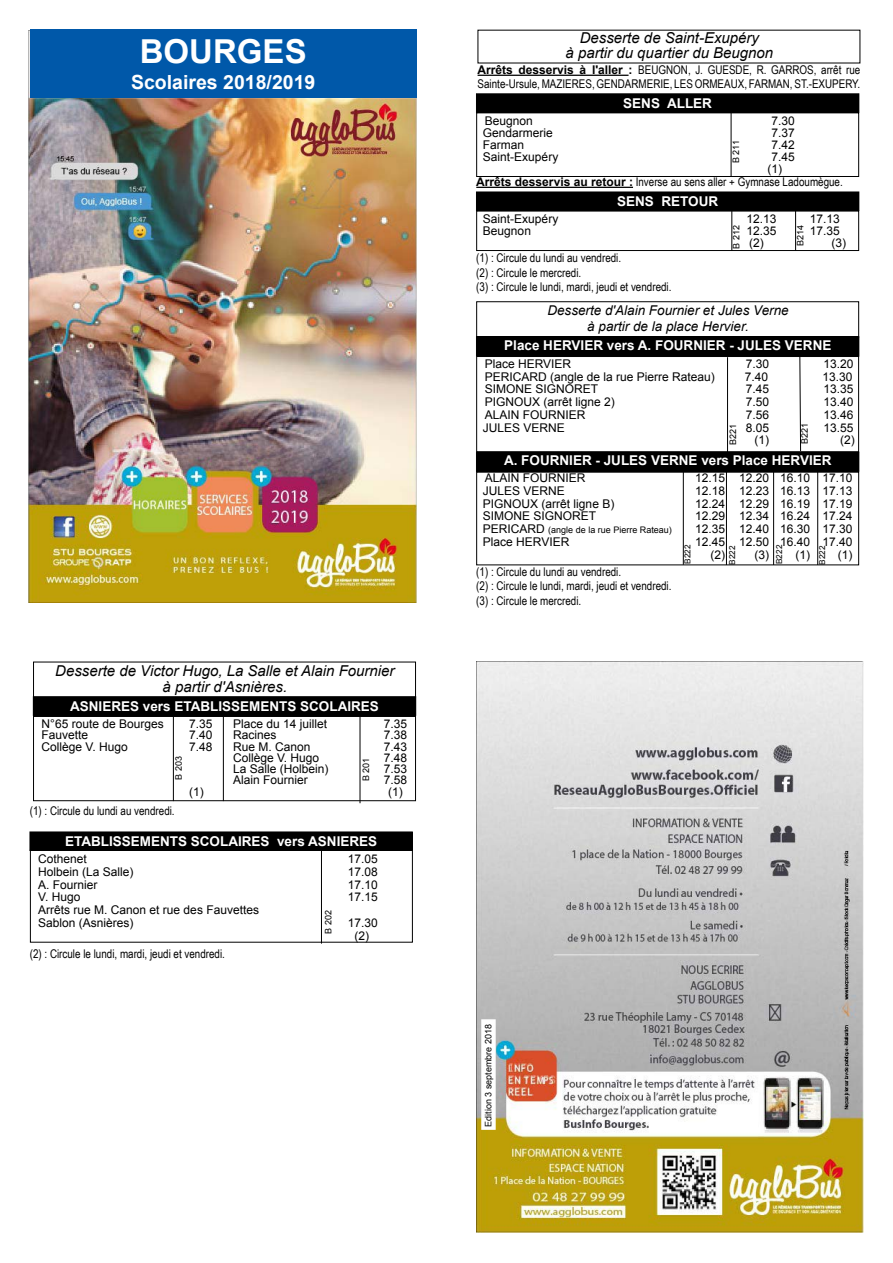
<style>
.page{position:relative;width:893px;height:1263px;background:#fff}
.page>*{position:absolute;margin:0;border:0;box-sizing:border-box;transform-origin:0 0}
.t1{font:700 33px "Arial";color:#fff}
.t2{font:700 19.5px "Arial";color:#fff}
.t3{font:italic 15px/15px "Arial";color:#000;text-align:center}
.t4{font:700 13.5px "Arial";color:#fff}
.t5{font:italic 13.5px/16.2px "Arial";color:#000;text-align:center}
.t6{font:12px/12.8px "Arial";color:#000}
.t7{font:12px/14.4px "Arial Narrow";color:#000}
.t8{font:9px "Arial";color:#000}
.t9{font:8.25px "Arial";color:#000}
.s1{font-family:"Arial";font-weight:700}
.s2{font-size:12px}
</style>
<div class="page">
<img style="left:476px;top:662px;width:387px;height:570px">
<div style="left:481px;top:1019px;width:15px;height:111px;background:#fff;border:2px solid #fff"></div>
<img style="left:29px;top:30px;width:387px;height:573px">
<div style="left:30px;top:30px;width:387px;height:68px;background:#0058a9"></div>
<div style="left:476px;top:94px;width:383px;height:18px;background:#000"></div>
<div style="left:476px;top:112px;width:383px;height:65px;border:1px solid #000"></div>
<hr style="left:731px;top:112px;width:1px;height:65px;background:#000">
<div style="left:476px;top:192px;width:383px;height:18px;background:#000"></div>
<div style="left:476px;top:192px;width:383px;height:19px;border:1px solid #000"></div>
<div style="left:476px;top:211px;width:383px;height:40px;border:1px solid #000"></div>
<hr style="left:731px;top:210px;width:1px;height:41px;background:#000">
<hr style="left:795px;top:210px;width:1px;height:41px;background:#000">
<hr style="left:476px;top:187px;width:157px;height:1px;background:#000">
<hr style="left:478px;top:75px;width:151px;height:1px;background:#000">
<div style="left:476px;top:356px;width:383px;height:96px;border:1px solid #000"></div>
<hr style="left:817px;top:471px;width:1px;height:94px;background:#000">
<hr style="left:773px;top:471px;width:1px;height:94px;background:#000">
<hr style="left:726px;top:470px;width:1px;height:95px;background:#000">
<svg style="left:799px;top:356px;width:2px;height:96px"></svg>
<hr style="left:727px;top:357px;width:1px;height:104px;background:#000">
<div style="left:476px;top:452px;width:383px;height:19px;background:#000"></div>
<div style="left:476px;top:301px;width:383px;height:36px;border:1px solid #000"></div>
<div style="left:476px;top:337px;width:383px;height:19px;background:#000"></div>
<hr style="left:683px;top:472px;width:1px;height:93px;background:#000">
<hr style="left:360px;top:717px;width:1px;height:86px;background:#000">
<div style="left:30px;top:832px;width:382px;height:18px;background:#000"></div>
<div style="left:30px;top:850px;width:383px;height:92px;border:1px solid #000"></div>
<hr style="left:321px;top:850px;width:1px;height:94px;background:#000">
<div style="left:33px;top:662px;width:383px;height:35px;border:1px solid #000"></div>
<div style="left:33px;top:697px;width:383px;height:18px;background:#000"></div>
<div style="left:33px;top:716px;width:383px;height:85px;border:1px solid #000"></div>
<hr style="left:223px;top:715px;width:1px;height:86px;background:#000">
<hr style="left:173px;top:716px;width:1px;height:85px;background:#000">
<h1 class="t1" style="left:140px;top:29px;width:168px">BOURGES</h1>
<h2 class="t2" style="left:131px;top:69px;width:186px">Scolaires 2018/2019</h2>
<p class="t3" style="left:55px;top:662px;width:341px;line-height:16.5px">Desserte de Victor Hugo, La Salle et Alain Fournier à partir d'Asnières.</p>
<p class="t4" style="left:70px;top:697px;width:310px">ASNIERES vers ETABLISSEMENTS SCOLAIRES</p>
<p class="t6" style="left:42px;top:718px;width:124px">N°65 route de Bourges</p>
<p class="t6" style="left:189px;top:718px;width:25px">7.35</p>
<p class="t6" style="left:233px;top:718px;width:96px">Place du 14 juillet</p>
<p class="t6" style="left:384px;top:718px;width:25px">7.35</p>
<p class="t6" style="left:42px;top:729px;width:48px">Fauvette</p>
<p class="t6" style="left:189px;top:729px;width:25px">7.40</p>
<p class="t6" style="left:233px;top:729px;width:45px">Racines</p>
<p class="t6" style="left:384px;top:729px;width:25px">7.38</p>
<p class="t6" style="left:42px;top:740px;width:88px">Collège V. Hugo</p>
<p class="t6" style="left:189px;top:740px;width:25px">7.48</p>
<p class="t6" style="left:233px;top:740px;width:79px">Rue M. Canon</p>
<p class="t6" style="left:384px;top:740px;width:25px">7.43</p>
<p class="t6" style="left:233px;top:751px;width:88px">Collège V. Hugo</p>
<p class="t6" style="left:384px;top:751px;width:25px">7.48</p>
<p class="t6" style="left:233px;top:763px;width:97px">La Salle (Holbein)</p>
<p class="t6" style="left:384px;top:763px;width:25px">7.53</p>
<p class="t6" style="left:233px;top:774px;width:76px">Alain Fournier</p>
<p class="t6" style="left:384px;top:774px;width:25px">7.58</p>
<p class="t6" style="left:189px;top:785px;width:16px">(1)</p>
<p class="t6" style="left:388px;top:785px;width:16px">(1)</p>
<p class="t8" style="left:173px;top:780px;width:25px;rotate:-90deg">B 203</p>
<p class="t8" style="left:360px;top:781px;width:25px;rotate:-90deg">B 201</p>
<p class="t7" style="left:30px;top:803px;width:146px">(1) : Circule du lundi au vendredi.</p>
<p class="t4" style="left:65px;top:832px;width:314px">ETABLISSEMENTS SCOLAIRES vers ASNIERES</p>
<p class="t6" style="left:38px;top:853px;width:50px">Cothenet</p>
<p class="t6" style="left:348px;top:853px;width:32px">17.05</p>
<p class="t6" style="left:38px;top:865px;width:97px">Holbein (La Salle)</p>
<p class="t6" style="left:348px;top:865px;width:32px">17.08</p>
<p class="t6" style="left:38px;top:878px;width:61px">A. Fournier</p>
<p class="t6" style="left:348px;top:878px;width:32px">17.10</p>
<p class="t6" style="left:38px;top:891px;width:44px">V. Hugo</p>
<p class="t6" style="left:348px;top:891px;width:32px">17.15</p>
<p class="t6" style="left:38px;top:904px;width:222px">Arrêts rue M. Canon et rue des Fauvettes<br>Sablon (Asnières)</p>
<p class="t8" style="left:323px;top:934px;width:25px;rotate:-90deg">B 202</p>
<p class="t6" style="left:348px;top:916px;width:32px;text-align:center">17.30 (2)</p>
<p class="t7" style="left:30px;top:946px;width:197px">(2) : Circule le lundi, mardi, jeudi et vendredi.</p>
<p class="t3" style="left:566px;top:30px;width:209px">Desserte de Saint-Exupéry<br>à partir du quartier du Beugnon</p>
<p class="t7" style="left:478px;top:62px;width:384px"><span class="s1">Arrêts desservis à l'aller :</span> BEUGNON, J. GUESDE, R. GARROS, arrêt rue<br>Sainte-Ursule, MAZIERES, GENDARMERIE, LES ORMEAUX, FARMAN, ST.-EXUPERY.</p>
<p class="t4" style="left:623px;top:94px;width:90px">SENS ALLER</p>
<p class="t6" style="left:485px;top:115px;width:50px">Beugnon</p>
<p class="t6" style="left:771px;top:115px;width:25px">7.30</p>
<p class="t6" style="left:483px;top:127px;width:72px">Gendarmerie</p>
<p class="t6" style="left:771px;top:127px;width:25px">7.37</p>
<p class="t6" style="left:483px;top:139px;width:43px">Farman</p>
<p class="t6" style="left:771px;top:139px;width:25px">7.42</p>
<p class="t6" style="left:483px;top:151px;width:77px">Saint-Exupéry</p>
<p class="t6" style="left:767px;top:151px;width:29px;line-height:12px;text-indent:4px">7.45 (1)</p>
<p class="t8" style="left:730px;top:163px;width:24px;rotate:-90deg">B 211</p>
<p class="t7" style="left:476px;top:174px;width:368px"><span class="s1">Arrêts desservis au retour :</span> Inverse au sens aller + Gymnase Ladoumègue.</p>
<p class="t4" style="left:617px;top:192px;width:103px">SENS RETOUR</p>
<p class="t6" style="left:483px;top:213px;width:77px">Saint-Exupéry</p>
<p class="t6" style="left:746px;top:213px;width:32px">12.13</p>
<p class="t6" style="left:810px;top:213px;width:32px">17.13</p>
<p class="t6" style="left:483px;top:225px;width:50px">Beugnon</p>
<p class="t6" style="left:746px;top:225px;width:32px">12.35</p>
<p class="t6" style="left:810px;top:225px;width:32px">17.35</p>
<p class="t6" style="left:749px;top:237px;width:16px">(2)</p>
<p class="t6" style="left:831px;top:237px;width:16px">(3)</p>
<p class="t8" style="left:730px;top:249px;width:25px;rotate:-90deg">B 212</p>
<p class="t8" style="left:794px;top:246px;width:23px;rotate:-90deg">B214</p>
<p class="t7" style="left:476px;top:250px;width:197px">(1) : Circule du lundi au vendredi.<br>(2) : Circule le mercredi.<br>(3) : Circule le lundi, mardi, jeudi et vendredi.</p>
<p class="t5" style="left:547px;top:302px;width:243px">Desserte d'Alain Fournier et Jules Verne à partir de la place Hervier.</p>
<p class="t4" style="left:504px;top:336px;width:329px">Place HERVIER vers A. FOURNIER - JULES VERNE</p>
<p class="t6" style="left:485px;top:357px;width:88px">Place HERVIER</p>
<p class="t6" style="left:746px;top:357px;width:25px">7.30</p>
<p class="t6" style="left:823px;top:357px;width:32px">13.20</p>
<p class="t6" style="left:485px;top:370px;width:232px">PERICARD (angle de la rue Pierre Rateau)</p>
<p class="t6" style="left:745px;top:370px;width:25px">7.40</p>
<p class="t6" style="left:822px;top:370px;width:32px">13.30</p>
<p class="t6" style="left:485px;top:383px;width:115px">SIMONE SIGNORET</p>
<p class="t6" style="left:746px;top:383px;width:25px">7.45</p>
<p class="t6" style="left:823px;top:383px;width:32px">13.35</p>
<p class="t6" style="left:485px;top:396px;width:132px">PIGNOUX (arrêt ligne 2)</p>
<p class="t6" style="left:746px;top:396px;width:25px">7.50</p>
<p class="t6" style="left:823px;top:396px;width:32px">13.40</p>
<p class="t6" style="left:485px;top:408px;width:102px">ALAIN FOURNIER</p>
<p class="t6" style="left:746px;top:408px;width:25px">7.56</p>
<p class="t6" style="left:823px;top:408px;width:32px">13.46</p>
<p class="t6" style="left:483px;top:421px;width:84px">JULES VERNE</p>
<p class="t6" style="left:746px;top:421px;width:25px">8.05</p>
<p class="t6" style="left:823px;top:421px;width:32px">13.55</p>
<p class="t6" style="left:754px;top:434px;width:16px">(1)</p>
<p class="t6" style="left:840px;top:434px;width:16px">(2)</p>
<p class="t6" style="left:485px;top:472px;width:102px">ALAIN FOURNIER</p>
<p class="t6" style="left:695px;top:472px;width:159px">12.15 12.20 16.10 17.10</p>
<p class="t6" style="left:483px;top:484px;width:84px">JULES VERNE</p>
<p class="t6" style="left:695px;top:484px;width:159px">12.18 12.23 16.13 17.13</p>
<p class="t6" style="left:483px;top:497px;width:133px">PIGNOUX (arrêt ligne B)</p>
<p class="t6" style="left:695px;top:497px;width:159px">12.24 12.29 16.19 17.19</p>
<p class="t6" style="left:483px;top:510px;width:115px">SIMONE SIGNORET</p>
<p class="t6" style="left:695px;top:510px;width:159px">12.29 12.34 16.24 17.24</p>
<p class="t8" style="left:483px;top:524px;width:190px"><span class="s2">PERICARD</span> (angle de la rue Pierre Rateau)</p>
<p class="t6" style="left:695px;top:523px;width:159px">12.35 12.40 16.30 17.30</p>
<p class="t6" style="left:483px;top:535px;width:88px">Place HERVIER</p>
<p class="t6" style="left:710px;top:535px;width:144px;text-indent:-15px">12.45 12.50 16.40 17.40 (2)</p>
<p class="t8" style="left:727px;top:445px;width:23px;rotate:-90deg">B221</p>
<p class="t8" style="left:799px;top:444px;width:23px;rotate:-90deg">B221</p>
<p class="t4" style="left:504px;top:452px;width:329px">A. FOURNIER - JULES VERNE vers Place HERVIER</p>
<p class="t9" style="left:682px;top:564px;width:21px;rotate:-90deg">B222</p>
<p class="t9" style="left:727px;top:565px;width:21px;rotate:-90deg">B222</p>
<p class="t9" style="left:774px;top:564px;width:21px;rotate:-90deg">B222</p>
<p class="t9" style="left:817px;top:565px;width:21px;rotate:-90deg">B222</p>
<p class="t6" style="left:755px;top:548px;width:57px">(3) (1)</p>
<p class="t6" style="left:838px;top:548px;width:16px">(1)</p>
<p class="t7" style="left:476px;top:564px;width:197px">(1) : Circule du lundi au vendredi.<br>(2) : Circule le lundi, mardi, jeudi et vendredi. (3) : Circule le mercredi.</p>
<p class="t8" style="left:483px;top:1126px;width:104px;rotate:-90deg">Edition 3 septembre 2018</p>
</div>
